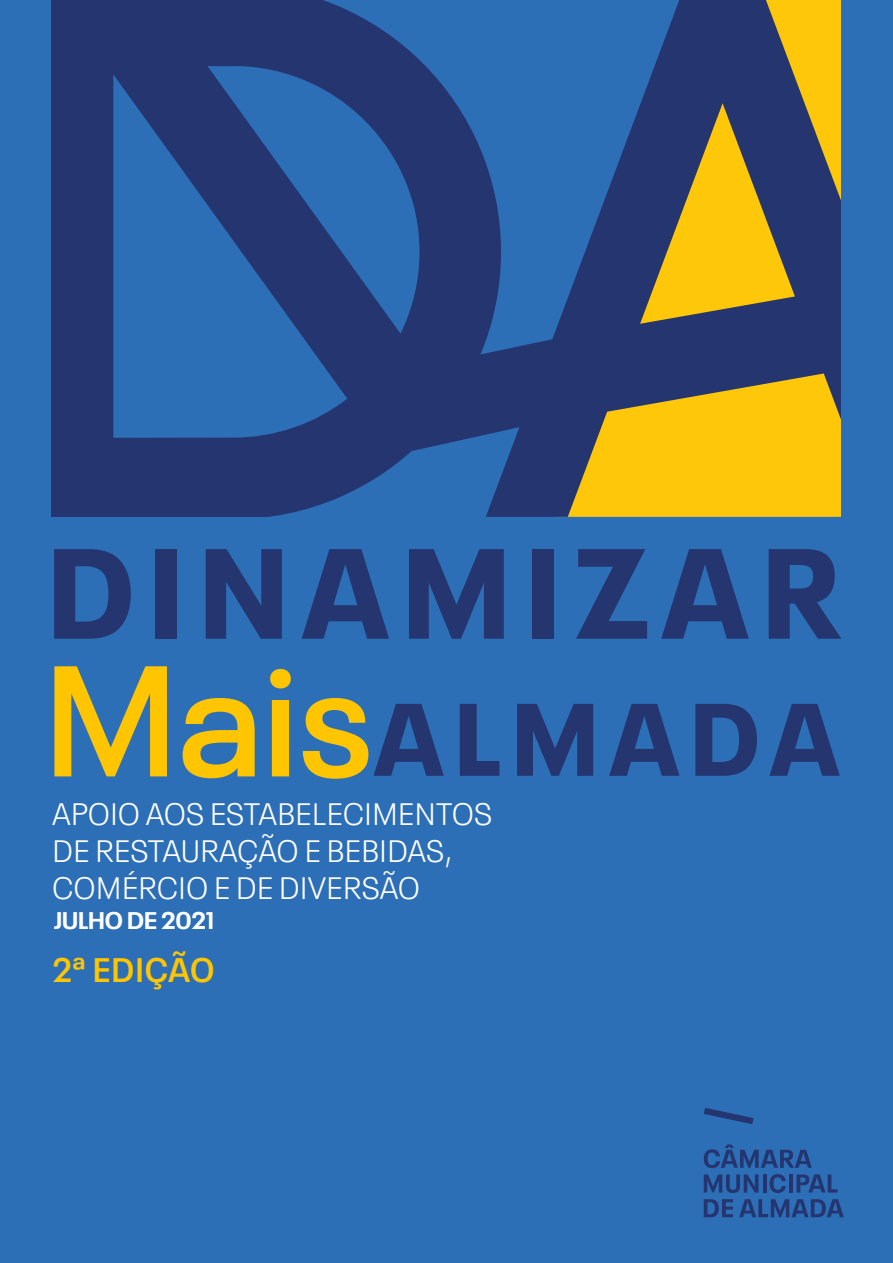
<style>
.page{position:relative;width:893px;height:1263px;background:#2d6fb7}
.page>*{position:absolute;margin:0;border:0;box-sizing:border-box;transform-origin:0 0}
.t1{font:900 126.9px "Neue Plak Text";letter-spacing:.075em;color:#24356f}
.t2{font:900 101.85px "Neue Plak Text";letter-spacing:.075em;color:#24356f}
.t3{font:600 33.9px "Neue Plak Text";color:#ffc500}
.t4{font:300 30.9px/37px "Neue Plak Text";color:#fff}
.t5{font:700 24px "Neue Plak";color:#fff}
.s1{font-family:"Neue Plak";font-weight:600;font-size:156px;color:#ffc500}
</style>
<div class="page">
<svg style="left:704px;top:1108px;width:50px;height:16px"></svg>
<svg style="left:704px;top:1199px;width:29px;height:18px"></svg>
<svg style="left:739px;top:1199px;width:105px;height:18px"></svg>
<svg style="left:704px;top:1174px;width:54px;height:19px"></svg>
<hr style="left:763px;top:1174px;width:3px;height:18px;background:#24356f">
<svg style="left:769px;top:1174px;width:17px;height:19px"></svg>
<hr style="left:789px;top:1174px;width:3px;height:18px;background:#24356f">
<svg style="left:797px;top:1174px;width:40px;height:18px"></svg>
<svg style="left:704px;top:1144px;width:108px;height:24px"></svg>
<svg style="left:52px;top:0;width:360px;height:517px;fill:#24356f"></svg>
<svg style="left:412px;top:0;width:429px;height:517px"></svg>
<p class="t1" style="left:44px;top:487px;width:800px">DINAMIZAR</p>
<p class="t2" style="left:45px;top:654px;width:797px"><span class="s1">Mais</span>ALMADA</p>
<p class="t4" style="left:52px;top:792px;width:441px">APOIO AOS ESTABELECIMENTOS<br>DE RESTAURAÇÃO E BEBIDAS,<br>COMÉRCIO E DE DIVERSÃO</p>
<p class="t5" style="left:54px;top:901px;width:162px">JULHO DE 2021</p>
<p class="t3" style="left:52px;top:943px;width:164px">2ª EDIÇÃO</p>
</div>
